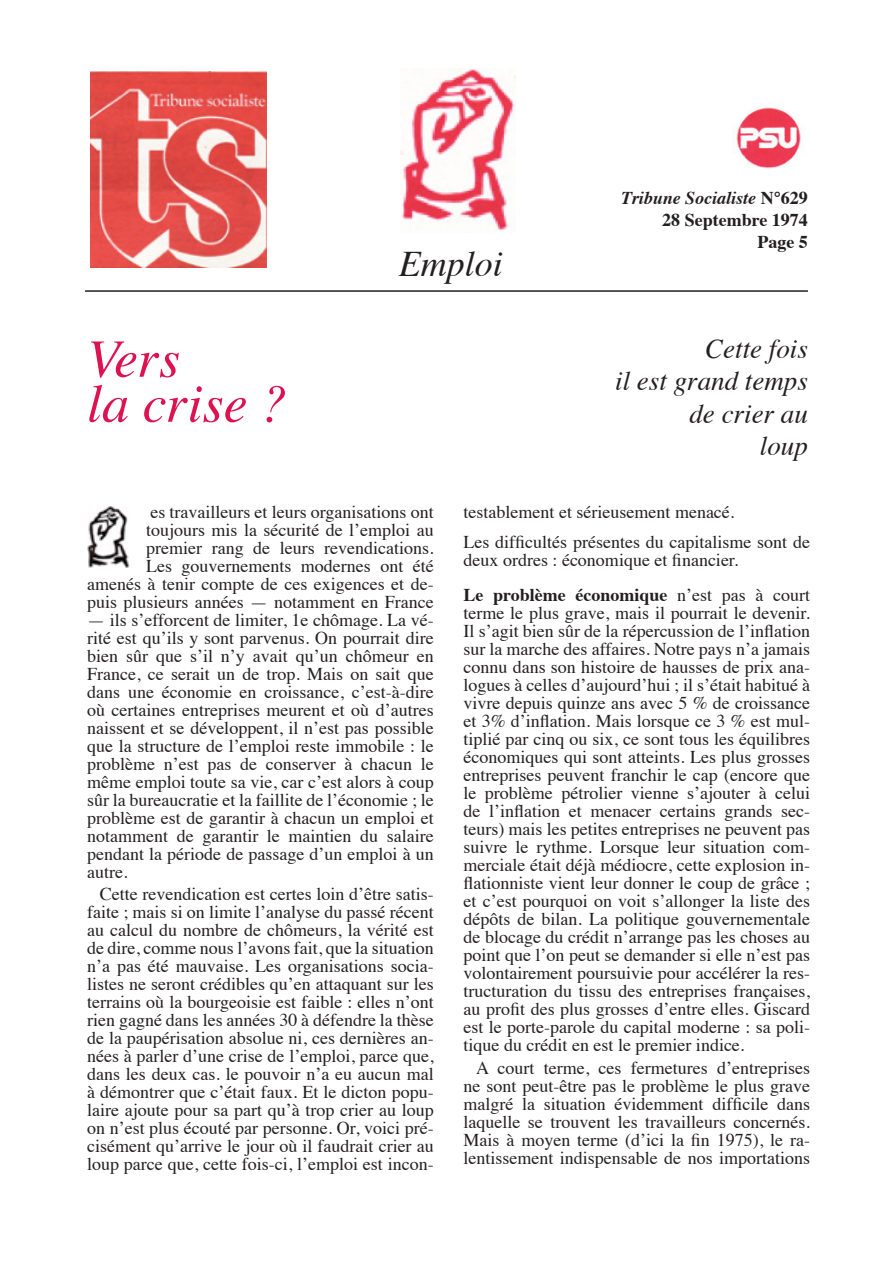
<style>
.page{position:relative;width:893px;height:1263px;background:#fff}
.page>*{position:absolute;margin:0;border:0;box-sizing:border-box;transform-origin:0 0}
.t1{font:italic 54px/45px "Times";color:#dd1351}
.t2{font:italic 36px "Times";color:#231f20}
.t3{font:italic 27px/32.4px "Times";color:#231f20;text-align:right}
.t4{font:18px/18px "Times";color:#231f20;text-align:justify}
.t5{font:700 18px/21.6px "Times";color:#231f20;text-align:right}
.s1{font-style:italic}
.s2{font-weight:700}
</style>
<div class="page">
<hr style="left:85px;top:290px;width:723px;height:2px;background:#231f20">
<img style="left:91px;top:72px;width:175px;height:196px">
<img style="left:400px;top:68px;width:116px;height:164px">
<img style="left:733px;top:107px;width:68px;height:61px">
<img style="left:87px;top:506px;width:42px;height:61px">
<h2 class="t2" style="left:399px;top:232px;width:106px">Emploi</h2>
<p class="t5" style="left:621px;top:186px;width:188px"><span class="s1">Tribune Socialiste</span> N°629<br>28 Septembre 1974<br>Page 5</p>
<h1 class="t1" style="left:87px;top:333px;width:202px">Vers<br>la crise ?</h1>
<h3 class="t3" style="left:615px;top:331px;width:194px">Cette fois<br>il est grand temps de crier au<br>loup</h3>
<p class="t4" style="left:87px;top:501px;width:348px;text-align:right">es travailleurs et leurs organisations ont toujours mis la sécurité de l’emploi au premier rang de leurs revendications.<br>Les gouvernements modernes ont été<br>amenés à tenir compte de ces exigences et de&shy;puis plusieurs années — notamment en France</p>
<p class="t4" style="left:87px;top:609px;width:348px">— ils s’efforcent de limiter, 1e chômage. La vé&shy;rité est qu’ils y sont parvenus. On pourrait dire bien sûr que s’il n’y avait qu’un chômeur en France, ce serait un de trop. Mais on sait que dans une économie en croissance, c’est-à-dire où certaines entreprises meurent et où d’autres naissent et se développent, il n’est pas possible que la structure de l’emploi reste immobile : le problème n’est pas de conserver à chacun le même emploi toute sa vie, car c’est alors à coup sûr la bureaucratie et la faillite de l’économie ; le problème est de garantir à chacun un emploi et notamment de garantir le maintien du salaire pendant la période de passage d’un emploi à un autre.</p>
<p class="t4" style="left:87px;top:883px;width:348px;text-indent:13px">Cette revendication est certes loin d’être satis&shy;faite ; mais si on limite l’analyse du passé récent au calcul du nombre de chômeurs, la vérité est de dire, comme nous l’avons fait, que la situation n’a pas été mauvaise. Les organisations socia&shy;listes ne seront crédibles qu’en attaquant sur les terrains où la bourgeoisie est faible : elles n’ont rien gagné dans les années 30 à défendre la thèse de la paupérisation absolue ni, ces dernières an&shy;nées à parler d’une crise de l’emploi, parce que, dans les deux cas. le pouvoir n’a eu aucun mal à démontrer que c’était faux. Et le dicton popu&shy;laire ajoute pour sa part qu’à trop crier au loup on n’est plus écouté par personne. Or, voici pré&shy;cisément qu’arrive le jour où il faudrait crier au loup parce que, cette fois-ci, l’emploi est incon-</p>
<p class="t4" style="left:463px;top:495px;width:348px;line-height:30.8px">testablement et sérieusement menacé.<br>Les difficultés présentes du capitalisme sont de</p>
<p class="t4" style="left:463px;top:541px;width:348px;line-height:35px">deux ordres : économique et financier.<br><span class="s2">Le problème économique</span> n’est pas à court</p>
<p class="t4" style="left:463px;top:603px;width:348px">terme le plus grave, mais il pourrait le devenir.<br>Il s’agit bien sûr de la répercussion de l’inflation sur la marche des affaires. Notre pays n’a jamais connu dans son histoire de hausses de prix ana&shy;logues à celles d’aujourd’hui ; il s’était habitué à vivre depuis quinze ans avec 5 % de croissance et 3% d’inflation. Mais lorsque ce 3 % est mul&shy;tiplié par cinq ou six, ce sont tous les équilibres économiques qui sont atteints. Les plus grosses entreprises peuvent franchir le cap (encore que le problème pétrolier vienne s’ajouter à celui de l’inflation et menacer certains grands sec&shy;teurs) mais les petites entreprises ne peuvent pas suivre le rythme. Lorsque leur situation com&shy;merciale était déjà médiocre, cette explosion in&shy;flationniste vient leur donner le coup de grâce ; et c’est pourquoi on voit s’allonger la liste des dépôts de bilan. La politique gouvernementale de blocage du crédit n’arrange pas les choses au point que l’on peut se demander si elle n’est pas volontairement poursuivie pour accélérer la res&shy;tructuration du tissu des entreprises françaises, au profit des plus grosses d’entre elles. Giscard est le porte-parole du capital moderne : sa poli&shy;tique du crédit en est le premier indice.</p>
<p class="t4" style="left:463px;top:1057px;width:348px;text-indent:13px">A court terme, ces fermetures d’entreprises ne sont peut-être pas le problème le plus grave malgré la situation évidemment difficile dans laquelle se trouvent les travailleurs concernés.<br>Mais à moyen terme (d’ici la fin 1975), le ra&shy;lentissement indispensable de nos importations</p>
</div>
